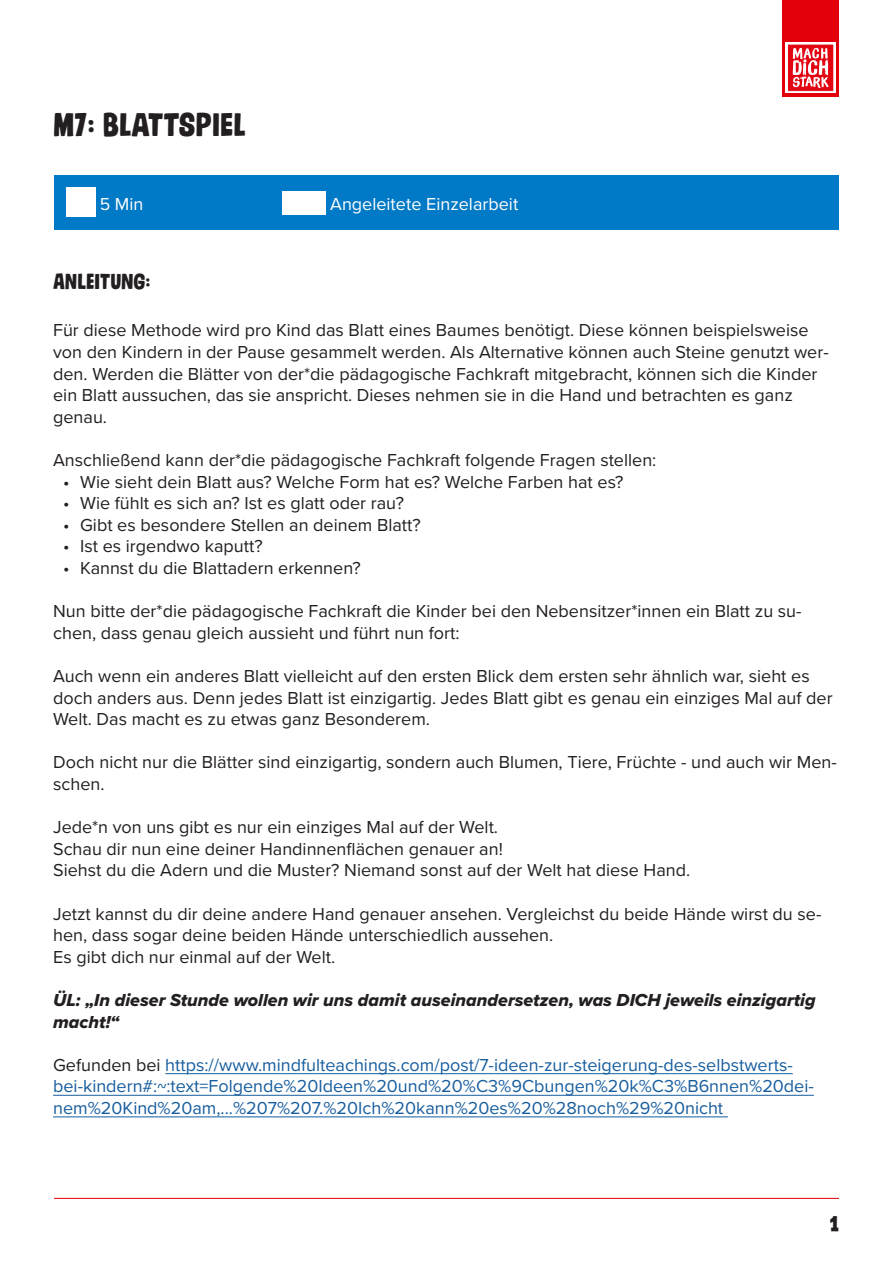
<style>
.page{position:relative;width:893px;height:1263px;background:#fff}
.page>*{position:absolute;margin:0;border:0;box-sizing:border-box;transform-origin:0 0}
.Überschrift_1{font:36px "Gumdrop";color:#231f20}
.Überschrift_2{font:24px "Gumdrop";color:#231f20}
.t1{font:18px/21.6px "Proxima Nova";color:#231f20}
.t2{font:18px/21.6px "Proxima Nova";color:#175d9e}
.t3{font:18px/21.6px "Proxima Nova Extrabld It";color:#231f20}
.t4{font:18px "Proxima Nova";color:#fff}
.s1{color:#231f20}
</style>
<div class="page">
<hr style="left:54px;top:1198px;width:785px;height:1px;background:#e3000b">
<div style="left:782px;top:0;width:57px;height:96px;background:#e3000b"></div>
<div style="left:785px;top:42px;width:51px;height:51px;background:#fff"></div>
<div style="left:787px;top:44px;width:47px;height:47px;background:#e20613"></div>
<svg style="left:793px;top:47px;width:36px;height:41px"></svg>
<div style="left:787px;top:44px;width:47px;height:48px;border:1px solid #fff"></div>
<hr style="left:165px;top:1073px;width:628px;height:1px;background:#175d9e">
<hr style="left:53px;top:1095px;width:761px;height:1px;background:#175d9e">
<hr style="left:53px;top:1116px;width:675px;height:1px;background:#175d9e">
<div style="left:54px;top:175px;width:785px;height:54px;background:#0079c6"></div>
<img style="left:67px;top:188px;width:28px;height:28px">
<img style="left:283px;top:192px;width:43px;height:22px">
<p class="Überschrift_1" style="left:53px;top:106px;width:194px">M7: BLATTSPIEL</p>
<p class="t4" style="left:100px;top:190px;width:45px">5 Min</p>
<p class="t4" style="left:330px;top:190px;width:190px">Angeleitete Einzelarbeit</p>
<p class="Überschrift_2" style="left:53px;top:268px;width:99px">ANLEITUNG:</p>
<p class="t1" style="left:53px;top:319px;width:777px">Für diese Methode wird pro Kind das Blatt eines Baumes benötigt. Diese können beispielsweise von den Kindern in der Pause gesammelt werden. Als Alternative können auch Steine genutzt wer&shy;den. Werden die Blätter von der*die pädagogische Fachkraft mitgebracht, können sich die Kinder ein Blatt aussuchen, das sie anspricht. Dieses nehmen sie in die Hand und betrachten es ganz genau.</p>
<p class="t1" style="left:53px;top:448px;width:605px">Anschließend kann der*die pädagogische Fachkraft folgende Fragen stellen:</p>
<p class="t1" style="left:63px;top:470px;width:562px">• Wie sieht dein Blatt aus? Welche Form hat es? Welche Farben hat es?</p>
<p class="t1" style="left:63px;top:492px;width:342px">• Wie fühlt es sich an? Ist es glatt oder rau?</p>
<p class="t1" style="left:63px;top:513px;width:359px">• Gibt es besondere Stellen an deinem Blatt?</p>
<p class="t1" style="left:63px;top:535px;width:201px">• Ist es irgendwo kaputt?</p>
<p class="t1" style="left:63px;top:556px;width:299px">• Kannst du die Blattadern erkennen?</p>
<p class="t1" style="left:53px;top:600px;width:750px">Nun bitte der*die pädagogische Fachkraft die Kinder bei den Nebensitzer*innen ein Blatt zu su&shy;chen, dass genau gleich aussieht und führt nun fort:</p>
<p class="t1" style="left:53px;top:664px;width:781px">Auch wenn ein anderes Blatt vielleicht auf den ersten Blick dem ersten sehr ähnlich war, sieht es doch anders aus. Denn jedes Blatt ist einzigartig. Jedes Blatt gibt es genau ein einziges Mal auf der<br>Welt. Das macht es zu etwas ganz Besonderem.</p>
<p class="t1" style="left:53px;top:751px;width:785px">Doch nicht nur die Blätter sind einzigartig, sondern auch Blumen, Tiere, Früchte - und auch wir Men&shy;schen.</p>
<p class="t1" style="left:53px;top:816px;width:446px">Jede*n von uns gibt es nur ein einziges Mal auf der Welt.</p>
<p class="t1" style="left:53px;top:837px;width:451px">Schau dir nun eine deiner Handinnenflächen genauer an!</p>
<p class="t1" style="left:53px;top:859px;width:639px">Siehst du die Adern und die Muster? Niemand sonst auf der Welt hat diese Hand.</p>
<p class="t1" style="left:53px;top:902px;width:770px">Jetzt kannst du dir deine andere Hand genauer ansehen. Vergleichst du beide Hände wirst du se&shy;hen, dass sogar deine beiden Hände unterschiedlich aussehen.</p>
<p class="t1" style="left:53px;top:945px;width:284px">Es gibt dich nur einmal auf der Welt.</p>
<p class="t3" style="left:53px;top:989px;width:764px">ÜL: „In dieser Stunde wollen wir uns damit auseinandersetzen, was DICH jeweils einzigartig macht!“</p>
<p class="t2" style="left:53px;top:1053px;width:762px"><span class="s1">Gefunden bei</span> https://www.mindfulteachings.com/post/7-ideen-zur-steigerung-des-selbstwerts&shy;bei-kindern#:~:text=Folgende%20Ideen%20und%20%C3%9Cbungen%20k%C3%B6nnen%20dei&shy;nem%20Kind%20am,...%207%207.%20Ich%20kann%20es%20%28noch%29%20nicht</p>
<h2 class="Überschrift_2" style="left:830px;top:1211px;width:11px">1</h2>
</div>
